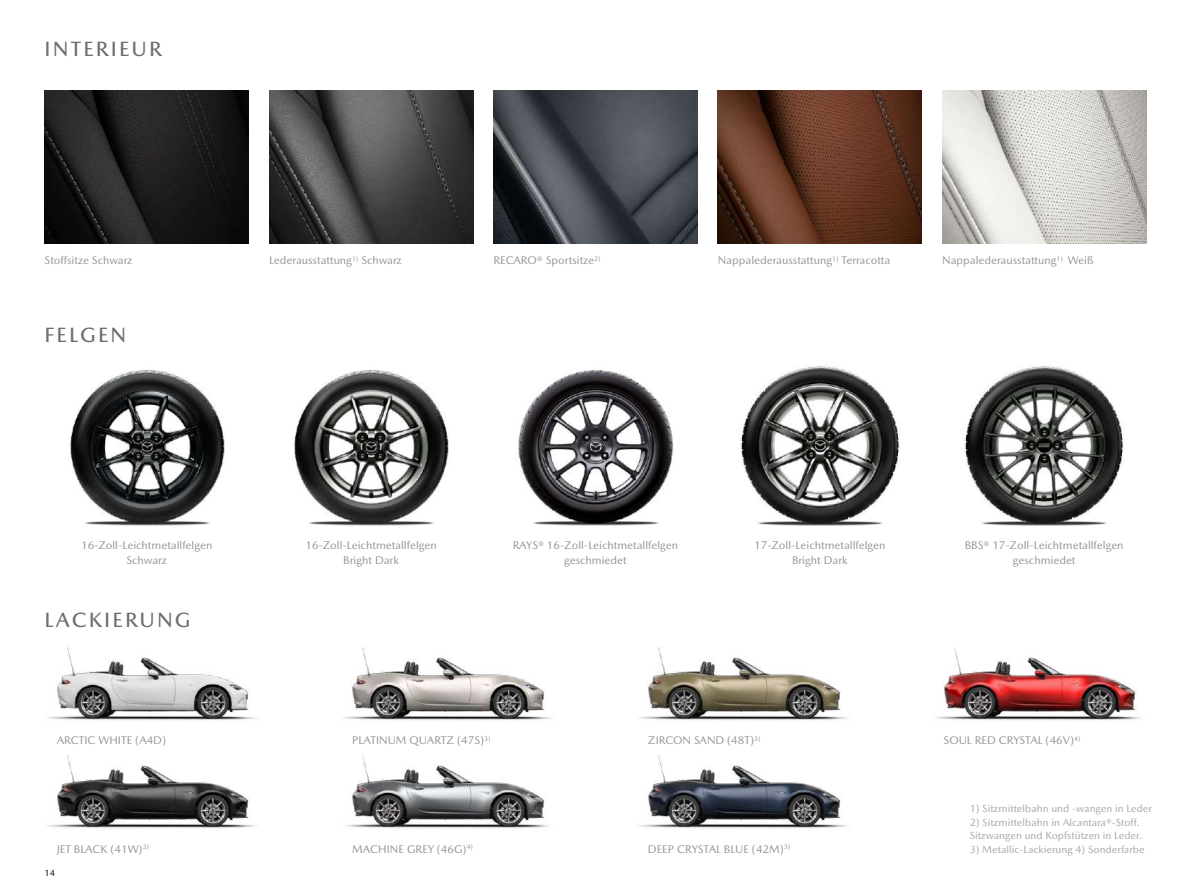
<style>
.page{position:relative;width:1191px;height:893px;background:#fff}
.page>*{position:absolute;margin:0;border:0;box-sizing:border-box;transform-origin:0 0}
.t1{font:500 21px "Mazda Type";letter-spacing:.1em;color:#6e6e6e}
.t2{font:11.25px/15.8px "Mazda Type";color:#939494;text-align:center}
.t3{font:10.5px/13.5px "Mazda Type";color:#a7a7a8}
.t4{font:9px "Mazda Type";color:#000}
</style>
<div class="page">
<img style="left:47px;top:755px;width:209px;height:73px">
<img style="left:346px;top:755px;width:203px;height:73px">
<img style="left:936px;top:647px;width:205px;height:73px">
<img style="left:269px;top:90px;width:204px;height:153px">
<img style="left:493px;top:90px;width:204px;height:153px">
<img style="left:718px;top:90px;width:204px;height:153px">
<img style="left:70px;top:369px;width:155px;height:157px">
<img style="left:518px;top:369px;width:156px;height:157px">
<img style="left:740px;top:365px;width:159px;height:161px">
<img style="left:964px;top:365px;width:159px;height:161px">
<img style="left:294px;top:369px;width:155px;height:157px">
<img style="left:47px;top:647px;width:209px;height:73px">
<img style="left:343px;top:647px;width:209px;height:73px">
<img style="left:639px;top:647px;width:209px;height:73px">
<img style="left:639px;top:755px;width:209px;height:73px">
<img style="left:45px;top:90px;width:204px;height:153px">
<img style="left:942px;top:90px;width:204px;height:153px">
<h1 class="t1" style="left:45px;top:36px;width:119px">INTERIEUR</h1>
<p class="t2" style="left:45px;top:252px;width:89px">Stoffsitze Schwarz</p>
<p class="t2" style="left:269px;top:252px;width:134px">Lederausstattung<sup>1)</sup> Schwarz</p>
<p class="t2" style="left:493px;top:252px;width:109px">RECARO® Sportsitze<sup>2)</sup></p>
<p class="t2" style="left:718px;top:252px;width:174px">Nappalederausstattung<sup>1)</sup> Terracotta</p>
<p class="t2" style="left:942px;top:252px;width:153px">Nappalederausstattung<sup>1)</sup> Weiß</p>
<h1 class="t1" style="left:45px;top:322px;width:83px">FELGEN</h1>
<p class="t2" style="left:81px;top:537px;width:133px">16-Zoll-Leichtmetallfelgen<br>Schwarz</p>
<p class="t2" style="left:513px;top:537px;width:167px">RAYS® 16-Zoll-Leichtmetallfelgen geschmiedet</p>
<p class="t2" style="left:754px;top:537px;width:133px">17-Zoll-Leichtmetallfelgen<br>Bright Dark</p>
<p class="t2" style="left:964px;top:537px;width:160px">BBS® 17-Zoll-Leichtmetallfelgen geschmiedet</p>
<p class="t2" style="left:305px;top:537px;width:133px">16-Zoll-Leichtmetallfelgen<br>Bright Dark</p>
<h1 class="t1" style="left:45px;top:607px;width:148px">LACKIERUNG</h1>
<p class="t2" style="left:57px;top:733px;width:111px">ARCTIC WHITE (A4D)</p>
<p class="t2" style="left:352px;top:733px;width:140px">PLATINUM QUARTZ (47S)<sup>3)</sup></p>
<p class="t2" style="left:648px;top:733px;width:114px">ZIRCON SAND (48T)<sup>3)</sup></p>
<p class="t2" style="left:57px;top:841px;width:94px">JET BLACK (41W)<sup>3)</sup></p>
<p class="t2" style="left:352px;top:841px;width:122px">MACHINE GREY (46G)<sup>4)</sup></p>
<p class="t4" style="left:45px;top:868px;width:12px">14</p>
<p class="t2" style="left:648px;top:841px;width:144px">DEEP CRYSTAL BLUE (42M)<sup>3)</sup></p>
<p class="t2" style="left:943px;top:733px;width:138px">SOUL RED CRYSTAL (46V)<sup>4)</sup></p>
<p class="t3" style="left:969px;top:802px;width:184px">1) Sitzmittelbahn und -wangen in Leder</p>
<p class="t3" style="left:969px;top:815px;width:174px">2) Sitzmittelbahn in Alcantara®-Stoff.<br>Sitzwangen und Kopfstützen in Leder.</p>
<p class="t3" style="left:969px;top:842px;width:177px">3) Metallic-Lackierung 4) Sonderfarbe</p>
</div>
